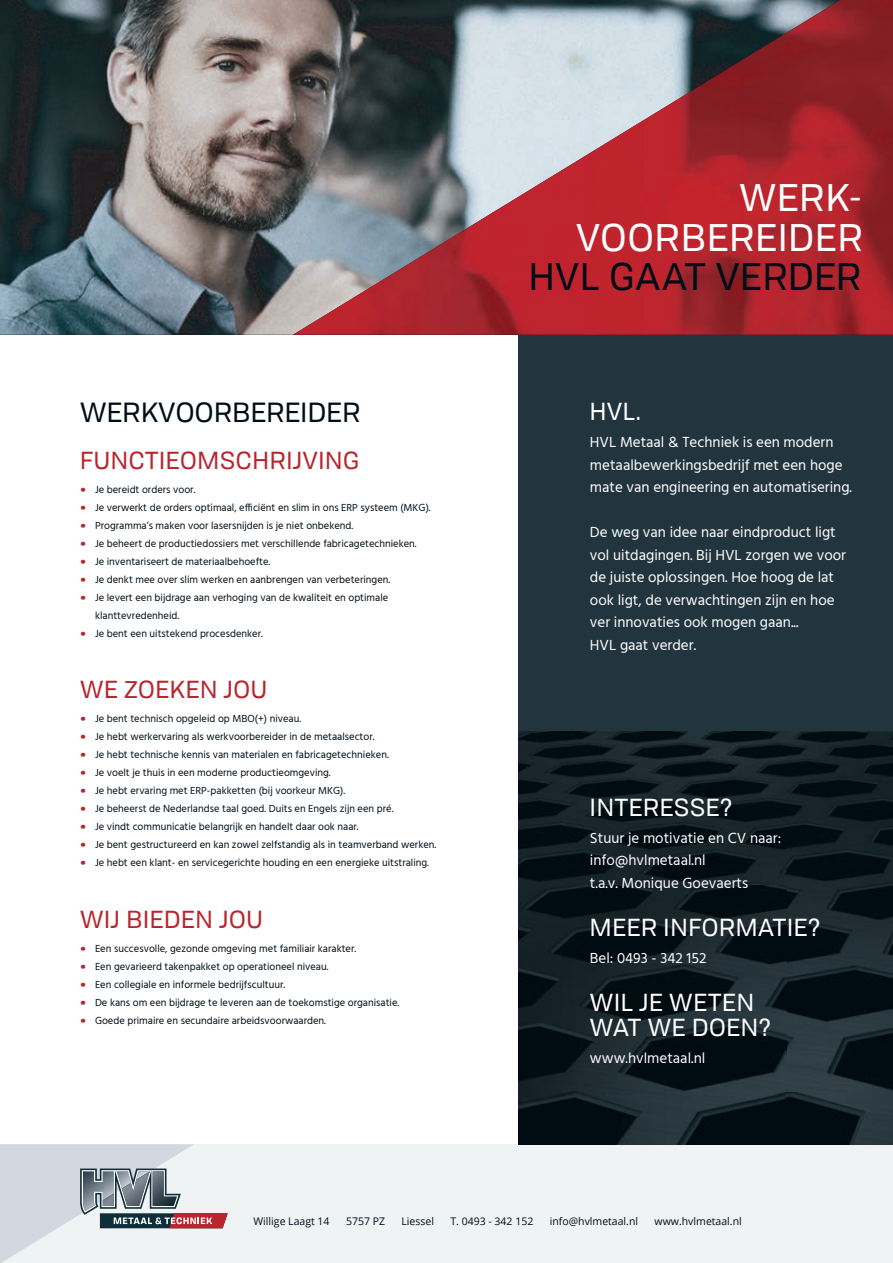
<style>
.page{position:relative;width:893px;height:1263px;background:#fff}
.page>*{position:absolute;margin:0;border:0;box-sizing:border-box;transform-origin:0 0}
.t1{font:37.5px/40.5px "Tofino";letter-spacing:.03em;color:#fff;text-align:right}
.t2{font:37.5px "Tofino";letter-spacing:.015em;color:#000e17}
.t3{font:27px "Tofino";letter-spacing:.015em;color:#000e17}
.t4{font:24px/25.5px "Tofino";letter-spacing:.03em;color:#fff}
.t5{font:24px "Tofino";letter-spacing:.03em;color:#ba242e}
.t6{font:15px/22.5px "Hind";color:#fff}
.t7{font:15px/18px "Hind";color:#ba242e;text-align:justify;scale:1.1 1}
.t8{font:10.5px/18px "Hind";color:#000e17}
.t9{font:10.5px "Open Sans";color:#000e17}
</style>
<div class="page">
<div style="left:519px;top:325px;width:374px;height:514px;background:#22353e"></div>
<img style="left:0;top:0;width:743px;height:335px">
<img style="left:743px;top:0;width:150px;height:335px">
<img style="left:643px;top:59px;width:101px;height:276px">
<img style="left:593px;top:120px;width:51px;height:215px">
<img style="left:492px;top:151px;width:102px;height:184px">
<img style="left:442px;top:212px;width:51px;height:123px">
<img style="left:342px;top:243px;width:101px;height:92px">
<img style="left:293px;top:304px;width:50px;height:31px">
<div style="left:0;top:1144px;width:893px;height:119px;background:#f0f3f4"></div>
<img style="left:519px;top:731px;width:374px;height:413px">
<svg style="left:0;top:1144px;width:228px;height:119px"></svg>
<h1 class="t1" style="left:577px;top:175px;width:288px">WERK-<br>VOORBEREIDER</h1>
<h2 class="t3" style="left:80px;top:392px;width:282px">WERKVOORBEREIDER</h2>
<h3 class="t5" style="left:80px;top:442px;width:281px">FUNCTIEOMSCHRIJVING</h3>
<p class="t8" style="left:95px;top:481px;width:337px">Je bereidt orders voor.<br>Je verwerkt de orders optimaal, efficiënt en slim in ons ERP systeem (MKG).<br>Programma’s maken voor lasersnijden is je niet onbekend.<br>Je beheert de productiedossiers met verschillende fabricagetechnieken.<br>Je inventariseert de materiaalbehoefte.<br>Je denkt mee over slim werken en aanbrengen van verbeteringen.<br>Je levert een bijdrage aan verhoging van de kwaliteit en optimale klanttevredenheid.<br>Je bent een uitstekend procesdenker.</p>
<h3 class="t7" style="left:80px;top:482px;width:8px">• • • • • • •</h3>
<h3 class="t7" style="left:80px;top:626px;width:8px">•</h3>
<h3 class="t5" style="left:80px;top:672px;width:189px">WE ZOEKEN JOU</h3>
<p class="t8" style="left:95px;top:710px;width:343px">Je bent technisch opgeleid op MBO(+) niveau.<br>Je hebt werkervaring als werkvoorbereider in de metaalsector.<br>Je hebt technische kennis van materialen en fabricagetechnieken.<br>Je voelt je thuis in een moderne productieomgeving.<br>Je hebt ervaring met ERP-pakketten (bij voorkeur MKG).<br>Je beheerst de Nederlandse taal goed. Duits en Engels zijn een pré.<br>Je vindt communicatie belangrijk en handelt daar ook naar.<br>Je bent gestructureerd en kan zowel zelfstandig als in teamverband werken.<br>Je hebt een klant- en servicegerichte houding en een energieke uitstraling.</p>
<h3 class="t7" style="left:80px;top:711px;width:8px">• • • • • • • • •</h3>
<h3 class="t5" style="left:80px;top:901px;width:184px">WIJ BIEDEN JOU</h3>
<p class="t8" style="left:95px;top:940px;width:306px">Een succesvolle, gezonde omgeving met familiair karakter.<br>Een gevarieerd takenpakket op operationeel niveau.<br>Een collegiale en informele bedrijfscultuur.<br>De kans om een bijdrage te leveren aan de toekomstige organisatie.<br>Goede primaire en secundaire arbeidsvoorwaarden.</p>
<h3 class="t7" style="left:80px;top:941px;width:8px">• • • • •</h3>
<h1 class="t2" style="left:529px;top:248px;width:334px">HVL GAAT VERDER</h1>
<h3 class="t4" style="left:590px;top:397px;width:52px">HVL.</h3>
<h3 class="t6" style="left:590px;top:432px;width:264px">HVL Metaal &amp; Techniek is een modern metaalbewerkingsbedrijf met een hoge mate van engineering en automatisering.</h3>
<h3 class="t6" style="left:590px;top:522px;width:258px">De weg van idee naar eindproduct ligt vol uitdagingen. Bij HVL zorgen we voor de juiste oplossingen. Hoe hoog de lat ook ligt, de verwachtingen zijn en hoe ver innovaties ook mogen gaan...<br>HVL gaat verder.</h3>
<h3 class="t4" style="left:590px;top:792px;width:144px">INTERESSE?</h3>
<h3 class="t6" style="left:590px;top:827px;width:193px">Stuur je motivatie en CV naar: info@hvlmetaal.nl<br>t.a.v. Monique Goevaerts</h3>
<h3 class="t4" style="left:590px;top:912px;width:232px">MEER INFORMATIE?</h3>
<h3 class="t6" style="left:590px;top:947px;width:118px">Bel: 0493 - 342 152</h3>
<h3 class="t4" style="left:590px;top:987px;width:183px">WIL JE WETEN<br>WAT WE DOEN?</h3>
<h3 class="t6" style="left:590px;top:1047px;width:117px">www.hvlmetaal.nl</h3>
<p class="t9" style="left:254px;top:1214px;width:78px">Willige Laagt 14</p>
<p class="t9" style="left:346px;top:1214px;width:41px">5757 PZ</p>
<p class="t9" style="left:401px;top:1214px;width:34px">Liessel</p>
<p class="t9" style="left:450px;top:1214px;width:84px">T. 0493 - 342 152</p>
<p class="t9" style="left:550px;top:1214px;width:90px">info@hvlmetaal.nl</p>
<p class="t9" style="left:655px;top:1214px;width:89px">www.hvlmetaal.nl</p>
</div>
